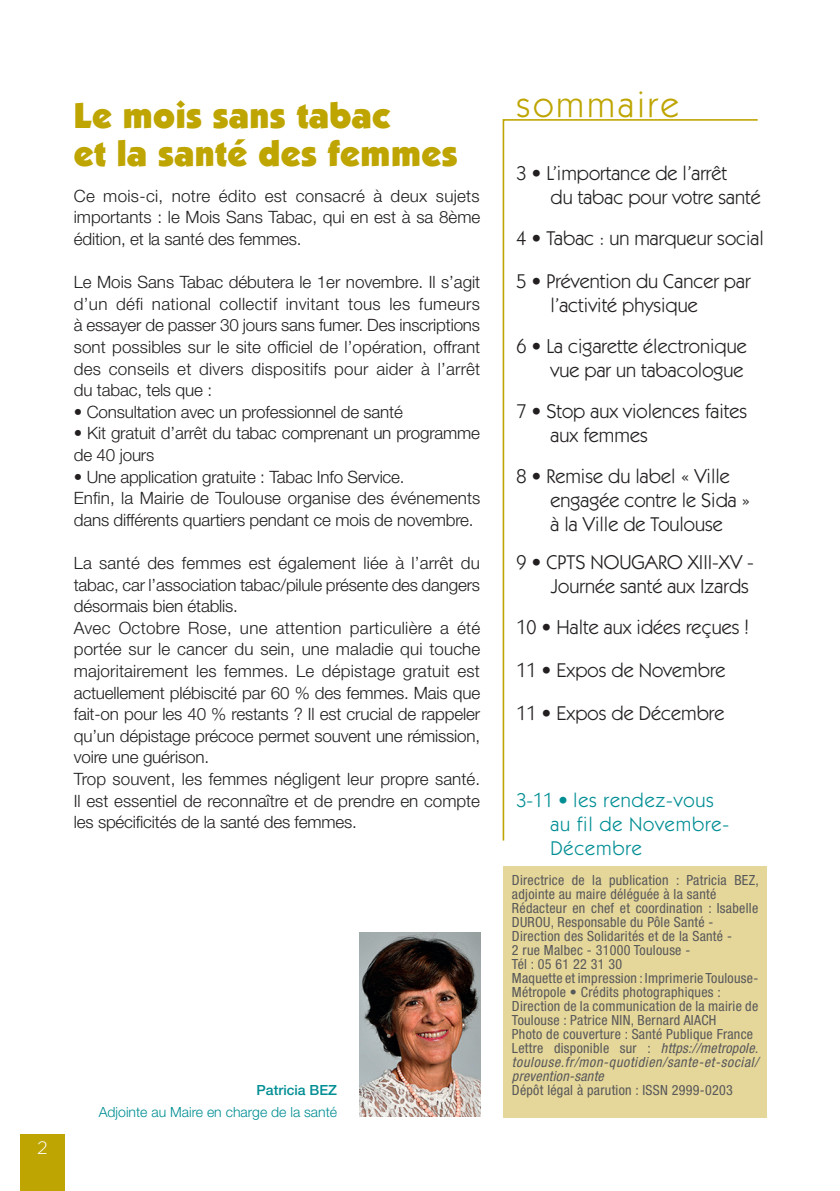
<style>
.page{position:relative;width:840px;height:1191px;background:#fff}
.page>*{position:absolute;margin:0;border:0;box-sizing:border-box;transform-origin:0 0}
.titre{font:900 36px/38px "ITC Kabel Std";letter-spacing:.01em;color:#bea502}
.t1{font:36px "ITC Kabel Std";letter-spacing:.08em;color:#bea502}
.Sommaire{font:20px/24px "ITC Kabel Std";color:#231f20}
.Sommaire-2{font:20px/24px "ITC Kabel Std";letter-spacing:.04em;color:#008e94}
.t2{font:300 18px "Gotham";color:#fff}
.txt_courant{font:300 17px/21.6px "Helvetica Neue LT Std";letter-spacing:-.01em;color:#231f20;text-align:justify}
.Ours{font:condensed 14px/14px "Helvetica Neue LT Std";letter-spacing:.02em;color:#57585a}
.Ours-2{font:italic condensed 14px/14px "Helvetica Neue LT Std";letter-spacing:.045em;color:#57585a;text-align:justify}
.t3{font:300 14px "Helvetica Neue LT Std";color:#008e94}
.t4{font:500 14px "Helvetica Neue LT Std";color:#008e94}
.s1{font-style:normal}
</style>
<div class="page">
<div style="left:20px;top:1134px;width:45px;height:57px;background:#bea502"></div>
<div style="left:503px;top:866px;width:263px;height:251px;background:#e5d699"></div>
<svg style="left:502px;top:119px;width:256px;height:722px"></svg>
<img style="left:359px;top:932px;width:121px;height:184px">
<p class="titre" style="left:74px;top:96px;width:385px">Le mois sans tabac<br>et la santé des femmes</p>
<p class="txt_courant" style="left:74px;top:184px;width:408px">Ce mois-ci, notre édito est consacré à deux sujets importants : le Mois Sans Tabac, qui en est à sa 8ème édition, et la santé des femmes.</p>
<p class="txt_courant" style="left:74px;top:271px;width:408px">Le Mois Sans Tabac débutera le 1er novembre. Il s’agit d’un défi national collectif invitant tous les fumeurs à essayer de passer 30 jours sans fumer. Des inscriptions sont possibles sur le site officiel de l’opération, offrant des conseils et divers dispositifs pour aider à l’arrêt du tabac, tels que :</p>
<p class="txt_courant" style="left:74px;top:400px;width:330px">• Consultation avec un professionnel de santé</p>
<p class="txt_courant" style="left:74px;top:422px;width:407px">• Kit gratuit d’arrêt du tabac comprenant un programme de 40 jours</p>
<p class="txt_courant" style="left:74px;top:465px;width:332px">• Une application gratuite : Tabac Info Service.</p>
<p class="txt_courant" style="left:74px;top:487px;width:408px">Enfin, la Mairie de Toulouse organise des événements dans différents quartiers pendant ce mois de novembre.</p>
<p class="txt_courant" style="left:74px;top:552px;width:407px">La santé des femmes est également liée à l’arrêt du tabac, car l’association tabac/pilule présente des dangers désormais bien établis.</p>
<p class="txt_courant" style="left:74px;top:616px;width:408px">Avec Octobre Rose, une attention particulière a été portée sur le cancer du sein, une maladie qui touche majoritairement les femmes. Le dépistage gratuit est actuellement plébiscité par 60 % des femmes. Mais que fait-on pour les 40 % restants ? Il est crucial de rappeler qu’un dépistage précoce permet souvent une rémission, voire une guérison.</p>
<p class="txt_courant" style="left:74px;top:768px;width:408px">Trop souvent, les femmes négligent leur propre santé.<br>Il est essentiel de reconnaître et de prendre en compte les spécificités de la santé des femmes.</p>
<p class="t2" style="left:37px;top:1136px;width:12px">2</p>
<p class="t4" style="left:256px;top:1081px;width:82px">Patricia BEZ</p>
<p class="t3" style="left:99px;top:1103px;width:240px">Adjointe au Maire en charge de la santé</p>
<p class="t1" style="left:516px;top:84px;width:164px">sommaire</p>
<p class="Sommaire" style="left:550px;top:161px;width:211px;text-indent:-34px">3 • L’importance de l’arrêt<br>du tabac pour votre santé</p>
<p class="Sommaire" style="left:516px;top:226px;width:249px">4 • Tabac : un marqueur social</p>
<p class="Sommaire" style="left:550px;top:269px;width:201px;text-indent:-34px">5 • Prévention du Cancer par l’activité physique</p>
<p class="Sommaire" style="left:516px;top:334px;width:231px;text-align:right">6 • La cigarette électronique vue par un tabacologue</p>
<p class="Sommaire" style="left:550px;top:399px;width:198px;text-indent:-34px">7 • Stop aux violences faites aux femmes</p>
<p class="Sommaire" style="left:550px;top:464px;width:201px;text-indent:-34px">8 • Remise du label « Ville engagée contre le Sida » à la Ville de Toulouse</p>
<p class="Sommaire" style="left:516px;top:550px;width:239px;text-align:right">9 • CPTS NOUGARO XIII-XV -<br>Journée santé aux Izards</p>
<p class="Sommaire" style="left:516px;top:615px;width:234px">10 • Halte aux idées reçues !</p>
<p class="Sommaire" style="left:516px;top:658px;width:210px">11 • Expos de Novembre</p>
<p class="Sommaire" style="left:516px;top:701px;width:209px">11 • Expos de Décembre</p>
<p class="Sommaire-2" style="left:550px;top:788px;width:180px;text-indent:-34px">3-11 • les rendez-vous au fil de Novembre-<br>Décembre</p>
<p class="Ours" style="left:511px;top:873px;width:248px">Directrice de la publication : Patricia BEZ, adjointe au maire déléguée à la santé</p>
<p class="Ours" style="left:511px;top:901px;width:248px">Rédacteur en chef et coordination : Isabelle<br>DUROU, Responsable du Pôle Santé -</p>
<p class="Ours" style="left:511px;top:929px;width:221px">Direction des Solidarités et de la Santé -</p>
<p class="Ours" style="left:511px;top:943px;width:180px">2 rue Malbec - 31000 Toulouse -</p>
<p class="Ours" style="left:511px;top:957px;width:112px">Tél : 05 61 22 31 30</p>
<p class="Ours" style="left:511px;top:971px;width:248px">Maquette et impression : Imprimerie Toulouse-<br>Métropole • Crédits photographiques :</p>
<p class="Ours" style="left:511px;top:999px;width:248px">Direction de la communication de la mairie de<br>Toulouse : Patrice NIN, Bernard AIACH</p>
<p class="Ours" style="left:511px;top:1027px;width:242px">Photo de couverture : Santé Publique France</p>
<p class="Ours-2" style="left:511px;top:1041px;width:248px"><span class="s1">Lettre disponible sur :</span> https://metropole. toulouse.fr/mon-quotidien/sante-et-social/ prevention-sante</p>
<p class="Ours" style="left:511px;top:1083px;width:222px">Dépôt légal à parution : ISSN 2999-0203</p>
</div>
